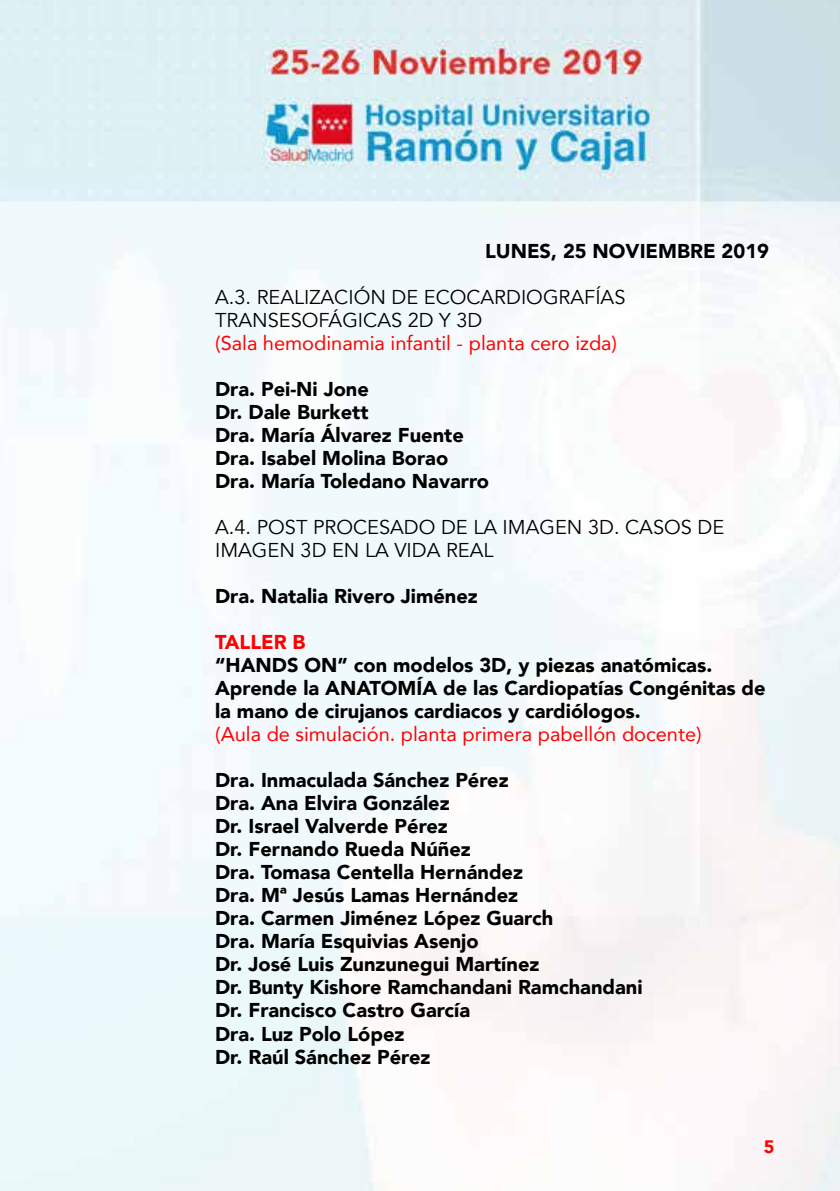
<style>
.page{position:relative;width:840px;height:1191px;background:#fff}
.page>*{position:absolute;margin:0;border:0;box-sizing:border-box;transform-origin:0 0}
.t1{font:900 20px/23px "Avenir";color:#000}
.t2{font:20px/23px "Avenir";color:#000}
.t3{font:20px "Avenir";color:#f00}
.t4{font:900 20px "Avenir";color:#f00}
.t5{font:900 18px "Avenir";color:#f00}
</style>
<div class="page">
<img style="left:0;top:0;width:839px;height:1191px">
<p class="t1" style="left:485px;top:239px;width:285px">LUNES, 25 NOVIEMBRE 2019</p>
<p class="t2" style="left:215px;top:286px;width:411px">A.3. REALIZACIÓN DE ECOCARDIOGRAFÍAS<br>TRANSESOFÁGICAS 2D Y 3D</p>
<p class="t3" style="left:215px;top:327px;width:403px">(Sala hemodinamia infantil - planta cero izda)</p>
<p class="t1" style="left:215px;top:377px;width:275px">Dra. Pei-Ni Jone<br>Dr. Dale Burkett<br>Dra. María Álvarez Fuente<br>Dra. Isabel Molina Borao<br>Dra. María Toledano Navarro</p>
<p class="t2" style="left:215px;top:516px;width:510px">A.4. POST PROCESADO DE LA IMAGEN 3D. CASOS DE<br>IMAGEN 3D EN LA VIDA REAL</p>
<p class="t1" style="left:215px;top:584px;width:264px">Dra. Natalia Rivero Jiménez</p>
<p class="t4" style="left:215px;top:625px;width:92px">TALLER B</p>
<p class="t1" style="left:215px;top:653px;width:551px">“HANDS ON” con modelos 3D, y piezas anatómicas.<br>Aprende la ANATOMÍA de las Cardiopatías Congénitas de la mano de cirujanos cardiacos y cardiólogos.</p>
<p class="t3" style="left:215px;top:718px;width:488px">(Aula de simulación. planta primera pabellón docente)</p>
<p class="t1" style="left:215px;top:768px;width:429px">Dra. Inmaculada Sánchez Pérez<br>Dra. Ana Elvira González<br>Dr. Israel Valverde Pérez<br>Dr. Fernando Rueda Núñez<br>Dra. Tomasa Centella Hernández<br>Dra. Mª Jesús Lamas Hernández<br>Dra. Carmen Jiménez López Guarch<br>Dra. María Esquivias Asenjo<br>Dr. José Luis Zunzunegui Martínez<br>Dr. Bunty Kishore Ramchandani Ramchandani<br>Dr. Francisco Castro García<br>Dra. Luz Polo López<br>Dr. Raúl Sánchez Pérez</p>
<p class="t5" style="left:763px;top:1131px;width:12px">5</p>
</div>
